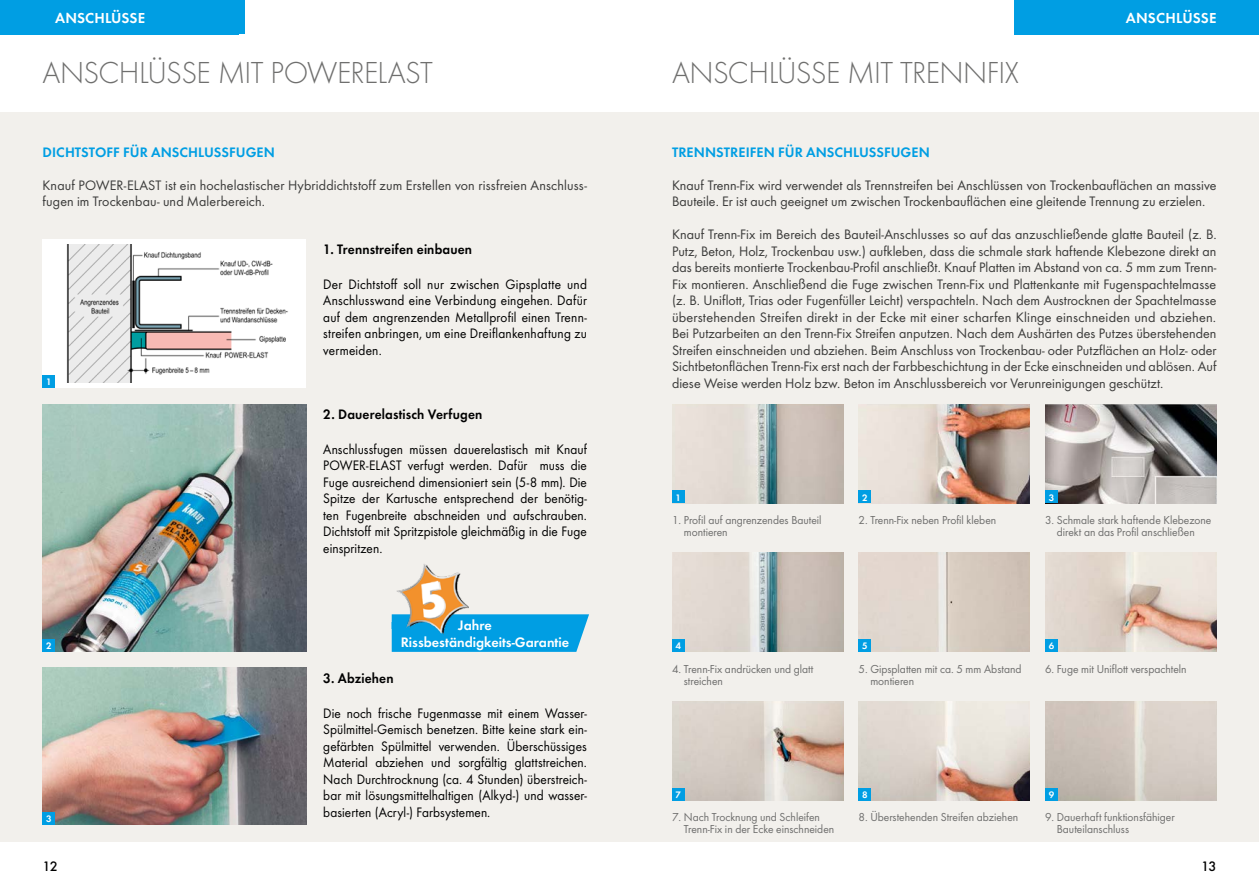
<style>
.page{position:relative;width:1259px;height:893px;background:#fff}
.page>*{position:absolute;margin:0;border:0;box-sizing:border-box;transform-origin:0 0}
.t1{font:300 31.5px "Futura";letter-spacing:-.02em;color:#6f6f6e}
.t2{font:15px "Futura Dem";letter-spacing:.005em;color:#fff}
.t3{font:14.25px/16.5px "Futura Boo";letter-spacing:.005em;color:#3b3b3a}
.t4{font:14.25px/16.5px "Futura Boo";letter-spacing:.01em;color:#000;text-align:justify;scale:.95 1}
.t5{font:14.25px "Futura Dem";letter-spacing:.005em;color:#009ee3}
.t6{font:14.25px "Futura Dem";letter-spacing:.01em;color:#000;scale:.95 1}
.t7{font:14.25px/16.5px "Futura Dem";color:#fff}
.t8{font:500 14.25px "Futura";color:#000}
.t9{font:12px/12px "Futura Boo";color:#6f6f6e}
.t10{font:10.5px "Futura Boo";color:#009ee3}
.t11{font:9.75px "Futura Dem";color:#fff}
.s1{color:#fff}
</style>
<div class="page">
<div style="left:0;top:0;width:244px;height:34px;background:#009ee3"></div>
<div style="left:0;top:113px;width:1259px;height:729px;background:#f2f0ec"></div>
<div style="left:1014px;top:0;width:245px;height:34px;background:#009ee3"></div>
<img style="left:672px;top:404px;width:171px;height:99px">
<img style="left:858px;top:404px;width:172px;height:99px">
<img style="left:1045px;top:404px;width:171px;height:99px">
<img style="left:1045px;top:553px;width:171px;height:99px">
<img style="left:1045px;top:701px;width:171px;height:99px">
<img style="left:672px;top:553px;width:171px;height:99px">
<img style="left:672px;top:701px;width:171px;height:99px">
<img style="left:858px;top:553px;width:172px;height:99px">
<img style="left:858px;top:701px;width:172px;height:99px">
<div style="left:672px;top:491px;width:13px;height:12px;background:#009ee3"></div>
<div style="left:672px;top:639px;width:13px;height:13px;background:#009ee3"></div>
<div style="left:672px;top:788px;width:13px;height:12px;background:#009ee3"></div>
<div style="left:858px;top:491px;width:13px;height:12px;background:#009ee3"></div>
<div style="left:858px;top:639px;width:13px;height:13px;background:#009ee3"></div>
<div style="left:858px;top:788px;width:13px;height:12px;background:#009ee3"></div>
<div style="left:1045px;top:491px;width:12px;height:12px;background:#009ee3"></div>
<div style="left:1045px;top:639px;width:12px;height:13px;background:#009ee3"></div>
<div style="left:1045px;top:788px;width:12px;height:12px;background:#009ee3"></div>
<img style="left:43px;top:667px;width:263px;height:158px">
<div style="left:43px;top:239px;width:263px;height:149px;background:#fff"></div>
<img style="left:66px;top:245px;width:222px;height:138px">
<div style="left:43px;top:375px;width:12px;height:13px;background:#009ee3"></div>
<img style="left:43px;top:404px;width:263px;height:248px">
<div style="left:43px;top:639px;width:12px;height:13px;background:#009ee3"></div>
<div style="left:43px;top:812px;width:12px;height:13px;background:#009ee3"></div>
<svg style="left:392px;top:614px;width:197px;height:38px;background:#0ca2e3"></svg>
<img style="left:395px;top:564px;width:73px;height:72px">
<p class="t2" style="left:55px;top:7px;width:91px">ANSCHLÜSSE</p>
<h1 class="t1" style="left:43px;top:55px;width:392px">ANSCHLÜSSE MIT POWERELAST</h1>
<h1 class="t1" style="left:672px;top:55px;width:348px">ANSCHLÜSSE MIT TRENNFIX</h1>
<p class="t5" style="left:43px;top:142px;width:234px">DICHTSTOFF FÜR ANSCHLUSSFUGEN</p>
<p class="t5" style="left:672px;top:142px;width:259px">TRENNSTREIFEN FÜR ANSCHLUSSFUGEN</p>
<p class="t2" style="left:1126px;top:7px;width:92px">ANSCHLÜSSE</p>
<p class="t3" style="left:43px;top:177px;width:546px">Knauf POWER-ELAST ist ein hochelastischer Hybriddichtstoff zum Erstellen von rissfreien Anschluss&shy;fugen im Trockenbau- und Malerbereich.</p>
<p class="t11" style="left:46px;top:375px;width:7px">1</p>
<p class="t11" style="left:46px;top:639px;width:7px">2</p>
<p class="t11" style="left:46px;top:812px;width:7px">3</p>
<p class="t6" style="left:323px;top:239px;width:158px">1. Trennstreifen einbauen</p>
<p class="t4" style="left:323px;top:276px;width:279px">Der Dichtstoff soll nur zwischen Gipsplatte und Anschlusswand eine Verbindung eingehen. Dafür auf dem angrenzenden Metallprofil einen Trenn&shy;streifen anbringen, um eine Dreiflankenhaftung zu vermeiden.</p>
<p class="t6" style="left:323px;top:404px;width:169px">2. Dauerelastisch Verfugen</p>
<p class="t4" style="left:323px;top:441px;width:279px">Anschlussfugen müssen dauerelastisch mit Knauf POWER-ELAST verfugt werden. Dafür muss die Fuge ausreichend dimensioniert sein (5-8 mm). Die Spitze der Kartusche entsprechend der benötig&shy;ten Fugenbreite abschneiden und aufschrauben.<br>Dichtstoff mit Spritzpistole gleichmäßig in die Fuge einspritzen.</p>
<p class="t10" style="left:392px;top:619px;width:9px">■</p>
<p class="t7" style="left:401px;top:616px;width:170px;text-indent:57px">Jahre<br>Rissbeständigkeits-Garantie</p>
<p class="t6" style="left:323px;top:668px;width:76px">3. Abziehen</p>
<p class="t4" style="left:323px;top:705px;width:279px">Die noch frische Fugenmasse mit einem Wasser-Spülmittel-Gemisch benetzen. Bitte keine stark ein&shy;gefärbten Spülmittel verwenden. Überschüssiges Material abziehen und sorgfältig glattstreichen.<br>Nach Durchtrocknung (ca. 4 Stunden) überstreich&shy;bar mit lösungsmittelhaltigen (Alkyd-) und wasser&shy;basierten (Acryl-) Farbsystemen.</p>
<p class="t3" style="left:672px;top:177px;width:546px">Knauf Trenn-Fix wird verwendet als Trennstreifen bei Anschlüssen von Trockenbauflächen an massive<br>Bauteile. Er ist auch geeignet um zwischen Trockenbauflächen eine gleitende Trennung zu erzielen.</p>
<p class="t3" style="left:672px;top:226px;width:546px;text-align:justify">Knauf Trenn-Fix im Bereich des Bauteil-Anschlusses so auf das anzuschließende glatte Bauteil (z. B.<br>Putz, Beton, Holz, Trockenbau usw.) aufkleben, dass die schmale stark haftende Klebezone direkt an das bereits montierte Trockenbau-Profil anschließt. Knauf Platten im Abstand von ca. 5 mm zum Trenn-Fix montieren. Anschließend die Fuge zwischen Trenn-Fix und Plattenkante mit Fugenspachtelmasse (z. B. Uniflott, Trias oder Fugenfüller Leicht) verspachteln. Nach dem Austrocknen der Spachtelmasse überstehenden Streifen direkt in der Ecke mit einer scharfen Klinge einschneiden und abziehen.<br>Bei Putzarbeiten an den Trenn-Fix Streifen anputzen. Nach dem Aushärten des Putzes überstehenden Streifen einschneiden und abziehen. Beim Anschluss von Trockenbau- oder Putzflächen an Holz- oder Sichtbetonflächen Trenn-Fix erst nach der Farbbeschichtung in der Ecke einschneiden und ablösen. Auf diese Weise werden Holz bzw. Beton im Anschlussbereich vor Verunreinigungen geschützt.</p>
<p class="t11" style="left:675px;top:490px;width:7px">1</p>
<p class="t9" style="left:684px;top:514px;width:139px;text-indent:-12px">1. Profil auf angrenzendes Bauteil montieren</p>
<p class="t11" style="left:862px;top:490px;width:7px">2</p>
<p class="t9" style="left:858px;top:514px;width:139px">2. Trenn-Fix neben Profil kleben</p>
<p class="t11" style="left:1048px;top:490px;width:7px">3</p>
<p class="t9" style="left:1045px;top:514px;width:168px;text-align:center">3. Schmale stark haftende Klebezone direkt an das Profil anschließen</p>
<p class="t11" style="left:675px;top:639px;width:7px">4</p>
<p class="t9" style="left:684px;top:663px;width:131px;text-indent:-12px">4. Trenn-Fix andrücken und glatt streichen</p>
<p class="t11" style="left:862px;top:639px;width:7px">5</p>
<p class="t9" style="left:870px;top:663px;width:153px;text-indent:-12px">5. Gipsplatten mit ca. 5 mm Abstand montieren</p>
<p class="t11" style="left:1048px;top:639px;width:7px">6</p>
<p class="t9" style="left:1045px;top:663px;width:143px">6. Fuge mit Uniflott verspachteln</p>
<p class="t11" style="left:675px;top:787px;width:7px">7</p>
<p class="t9" style="left:684px;top:811px;width:152px;text-indent:-12px">7. Nach Trocknung und Schleifen<br>Trenn-Fix in der Ecke einschneiden</p>
<p class="t11" style="left:862px;top:787px;width:7px">8</p>
<p class="t9" style="left:858px;top:811px;width:161px">8. Überstehenden Streifen abziehen</p>
<p class="t11" style="left:1048px;top:787px;width:7px">9</p>
<p class="t9" style="left:1057px;top:811px;width:119px;text-indent:-12px">9. Dauerhaft funktionsfähiger<br>Bauteilanschluss</p>
<p class="t8" style="left:43px;top:858px;width:17px">12</p>
<p class="t8" style="left:1194px;top:858px;width:23px"><span class="s1">_</span>13</p>
</div>
